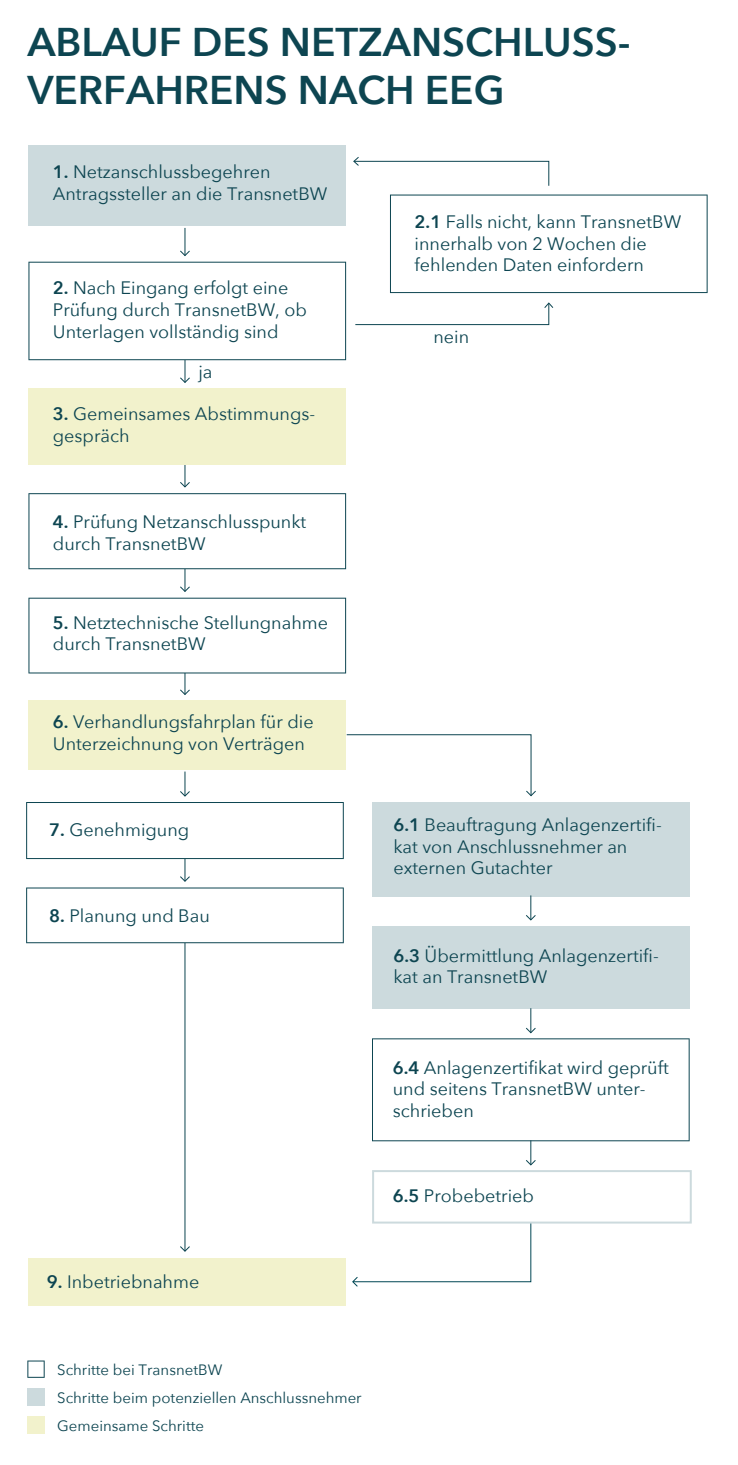
<style>
.page{position:relative;width:738px;height:1465px;background:#fff}
.page>*{position:absolute;margin:0;border:0;box-sizing:border-box;transform-origin:0 0}
.t1{font:600 40px/48px "Avenir Next";color:#0d4551}
.t2{font:18px/21.6px "Avenir Next";color:#0d4551}
.t3{font:15px/28px "Avenir Next";color:#0d4551}
.s1{font-weight:600}
</style>
<div class="page">
<hr style="left:184px;top:941px;width:1px;height:309px;background:#0d4551">
<svg style="left:180px;top:1244px;width:10px;height:8px"></svg>
<div style="left:28px;top:1257px;width:318px;height:48px;background:#f2f2cc"></div>
<div style="left:372px;top:926px;width:317px;height:82px;background:#ccdadd"></div>
<div style="left:372px;top:802px;width:317px;height:94px;background:#ccdadd"></div>
<svg style="left:353px;top:157px;width:196px;height:29px"></svg>
<div style="left:28px;top:146px;width:318px;height:80px;background:#ccdadd"></div>
<svg style="left:390px;top:194px;width:317px;height:99px"></svg>
<svg style="left:355px;top:302px;width:199px;height:23px"></svg>
<div style="left:28px;top:700px;width:318px;height:69px;background:#f2f2cc"></div>
<div style="left:28px;top:388px;width:318px;height:76px;background:#f2f2cc"></div>
<svg style="left:28px;top:464px;width:318px;height:231px"></svg>
<svg style="left:27px;top:1360px;width:18px;height:17px"></svg>
<div style="left:27px;top:1388px;width:18px;height:17px;background:#ccdadd"></div>
<div style="left:27px;top:1416px;width:18px;height:17px;background:#f2f2cc"></div>
<svg style="left:372px;top:1008px;width:317px;height:158px"></svg>
<svg style="left:28px;top:228px;width:318px;height:155px"></svg>
<svg style="left:26px;top:734px;width:510px;height:209px"></svg>
<svg style="left:352px;top:1223px;width:179px;height:64px"></svg>
<div style="left:372px;top:1169px;width:319px;height:54px;background:#fff;border:2px solid #ccdadd"></div>
<h1 class="t1" style="left:27px;top:20px;width:604px">ABLAUF DES NETZANSCHLUSS-<br>VERFAHRENS NACH EEG</h1>
<p class="t2" style="left:53px;top:162px;width:276px"><span class="s1">1.</span> Netzanschlussbegehren<br>Antragssteller an die TransnetBW</p>
<p class="t2" style="left:53px;top:278px;width:255px"><span class="s1">2.</span> Nach Eingang erfolgt eine<br>Prüfung durch TransnetBW, ob<br>Unterlagen vollständig sind</p>
<p class="t2" style="left:198px;top:361px;width:16px">ja</p>
<p class="t2" style="left:53px;top:403px;width:264px"><span class="s1">3.</span> Gemeinsames Abstimmungs&shy;gespräch</p>
<p class="t2" style="left:53px;top:511px;width:255px"><span class="s1">4.</span> Prüfung Netzanschlusspunkt durch TransnetBW</p>
<p class="t2" style="left:53px;top:612px;width:276px"><span class="s1">5.</span> Netztechnische Stellungnahme durch TransnetBW</p>
<p class="t2" style="left:53px;top:711px;width:262px"><span class="s1">6.</span> Verhandlungsfahrplan für die<br>Unterzeichnung von Verträgen</p>
<p class="t2" style="left:49px;top:819px;width:141px"><span class="s1">7.</span> Genehmigung</p>
<p class="t2" style="left:49px;top:904px;width:162px"><span class="s1">8.</span> Planung und Bau</p>
<p class="t2" style="left:47px;top:1270px;width:154px"><span class="s1">9.</span> Inbetriebnahme</p>
<p class="t3" style="left:57px;top:1355px;width:306px">Schritte bei TransnetBW<br>Schritte beim potenziellen Anschlussnehmer<br>Gemeinsame Schritte</p>
<p class="t2" style="left:414px;top:212px;width:268px"><span class="s1">2.1</span> Falls nicht, kann TransnetBW innerhalb von 2 Wochen die fehlenden Daten einfordern</p>
<p class="t2" style="left:433px;top:326px;width:37px">nein</p>
<p class="t2" style="left:393px;top:814px;width:270px"><span class="s1">6.1</span> Beauftragung Anlagenzertifi&shy;kat von Anschlussnehmer an externen Gutachter</p>
<p class="t2" style="left:393px;top:945px;width:267px"><span class="s1">6.3</span> Übermittlung Anlagenzertifi&shy;kat an TransnetBW</p>
<p class="t2" style="left:392px;top:1056px;width:277px"><span class="s1">6.4</span> Anlagenzertifikat wird geprüft und seitens TransnetBW unter&shy;schrieben</p>
<p class="t2" style="left:392px;top:1185px;width:143px"><span class="s1">6.5</span> Probebetrieb</p>
</div>
